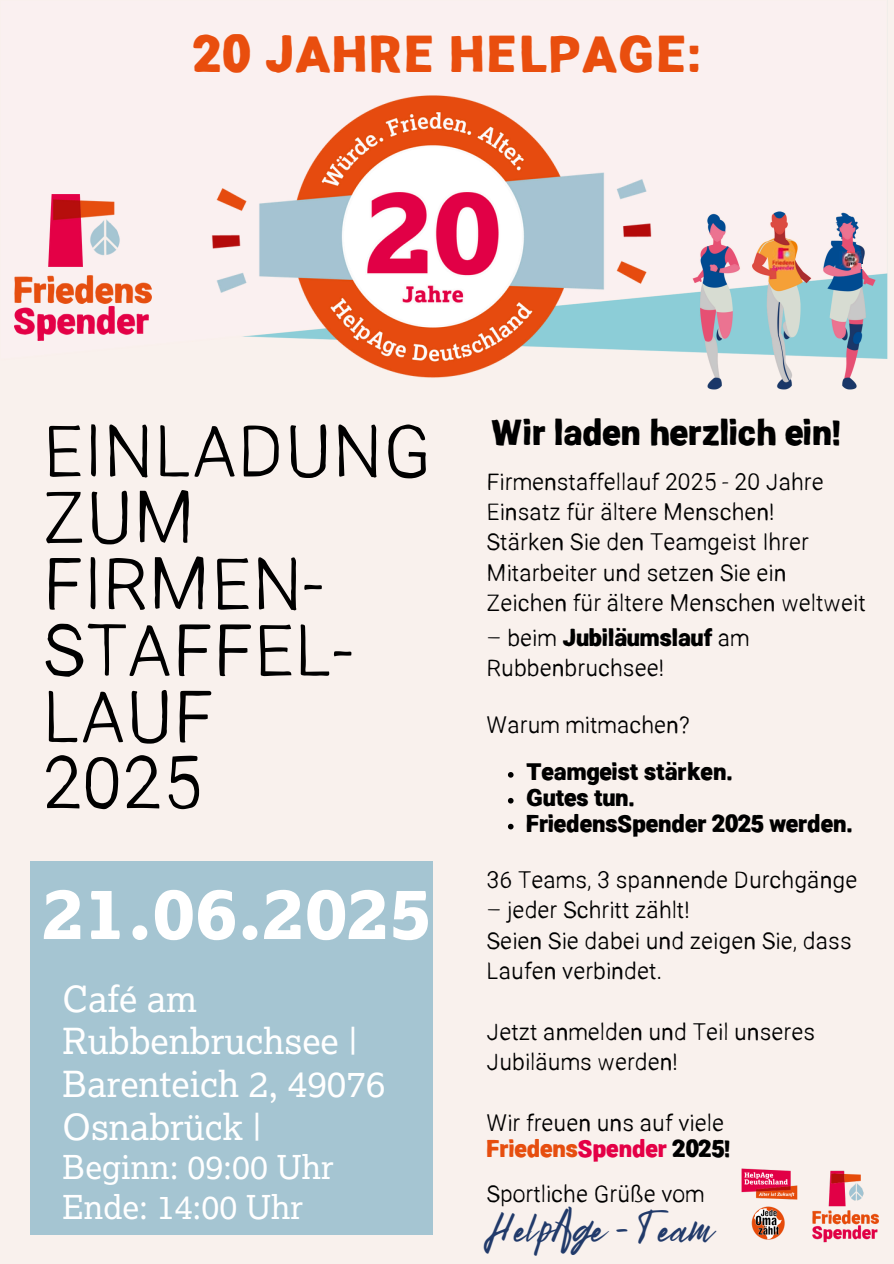
<style>
.page{position:relative;width:894px;height:1264px;background:#fff}
.page>*{position:absolute;margin:0;border:0;box-sizing:border-box;transform-origin:0 0}
.t1{font:300 72px/66.3px "Ramona";color:#000}
.t2{font:72px "Lexia X Bold";color:#fff}
.t3{font:700 49.5px "Ramona";letter-spacing:.02em;color:#e94e0e}
.t4{font:45px "Bright Sunshine";color:#213a6a}
.t5{font:36px/42.8px "Lexia";color:#fff}
.t6{font:700 34.5px "Ramona";color:#000}
.t7{font:33px/39.3px "Lexia";color:#fff}
.t8{font:300 23.25px/30.3px "Ramona";color:#000}
.t9{font:700 23.25px "Ramona";color:#000}
.t10{font:700 23.25px "Ramona";color:#e64e0f}
.s1{font-weight:700}
.s2{color:#e40046}
.s3{color:#000}
</style>
<div class="page">
<div style="left:0;top:0;width:893px;height:1263px;background:#f9f1ed"></div>
<img style="left:677px;top:211px;width:211px;height:179px">
<img style="left:772px;top:248px;width:22px;height:23px">
<img style="left:839px;top:251px;width:8px;height:17px">
<svg style="left:839px;top:251px;width:2px;height:12px"></svg>
<svg style="left:847px;top:251px;width:15px;height:18px"></svg>
<img style="left:741px;top:1168px;width:138px;height:75px">
<div style="left:31px;top:861px;width:401px;height:373px;background:#a5c5d2"></div>
<img style="left:211px;top:95px;width:466px;height:283px">
<img style="left:14px;top:194px;width:138px;height:147px">
<svg style="left:508px;top:772px;width:5px;height:5px"></svg>
<svg style="left:508px;top:798px;width:5px;height:5px"></svg>
<svg style="left:508px;top:823px;width:5px;height:6px"></svg>
<p class="t3" style="left:194px;top:20px;width:506px">20 JAHRE HELPAGE:</p>
<p class="t1" style="left:43px;top:425px;width:391px">EINLADUNG<br>ZUM<br>FIRMEN-<br>STAFFEL-<br>LAUF<br>2025</p>
<p class="t2" style="left:43px;top:870px;width:391px">21.06.2025</p>
<p class="t5" style="left:63px;top:977px;width:324px">Café am<br>Rubbenbruchsee |<br>Barenteich 2, 49076<br>Osnabrück |</p>
<p class="t7" style="left:63px;top:1147px;width:272px">Beginn: 09:00 Uhr<br>Ende: 14:00 Uhr</p>
<p class="t6" style="left:490px;top:408px;width:352px">Wir laden herzlich ein!</p>
<p class="t8" style="left:486px;top:468px;width:338px">Firmenstaffellauf 2025 - 20 Jahre<br>Einsatz für ältere Menschen!</p>
<p class="t8" style="left:486px;top:529px;width:380px">Stärken Sie den Teamgeist Ihrer<br>Mitarbeiter und setzen Sie ein<br>Zeichen für ältere Menschen weltweit</p>
<p class="t8" style="left:486px;top:625px;width:264px">– beim <span class="s1">Jubiläumslauf</span> am<br>Rubbenbruchsee!</p>
<p class="t8" style="left:486px;top:711px;width:204px">Warum mitmachen?</p>
<p class="t9" style="left:526px;top:755px;width:208px">Teamgeist stärken.</p>
<p class="t9" style="left:526px;top:781px;width:110px">Gutes tun.</p>
<p class="t9" style="left:526px;top:807px;width:328px">FriedensSpender 2025 werden.</p>
<h1 class="t8" style="left:486px;top:867px;width:372px">36 Teams, 3 spannende Durchgänge</h1>
<h1 class="t8" style="left:486px;top:897px;width:204px">– jeder Schritt zählt!</h1>
<h5 class="t8" style="left:486px;top:927px;width:367px">Seien Sie dabei und zeigen Sie, dass<br>Laufen verbindet.</h5>
<h4 class="t8" style="left:486px;top:1018px;width:330px">Jetzt anmelden und Teil unseres<br>Jubiläums werden!</h4>
<p class="t8" style="left:486px;top:1110px;width:239px">Wir freuen uns auf viele</p>
<p class="t10" style="left:486px;top:1132px;width:245px">Friedens<span class="s2">Spender</span> <span class="s3">2025!</span></p>
<p class="t8" style="left:486px;top:1180px;width:219px">Sportliche Grüße vom</p>
<p class="t4" style="left:486px;top:1191px;width:227px">HelpAge - Team</p>
</div>
